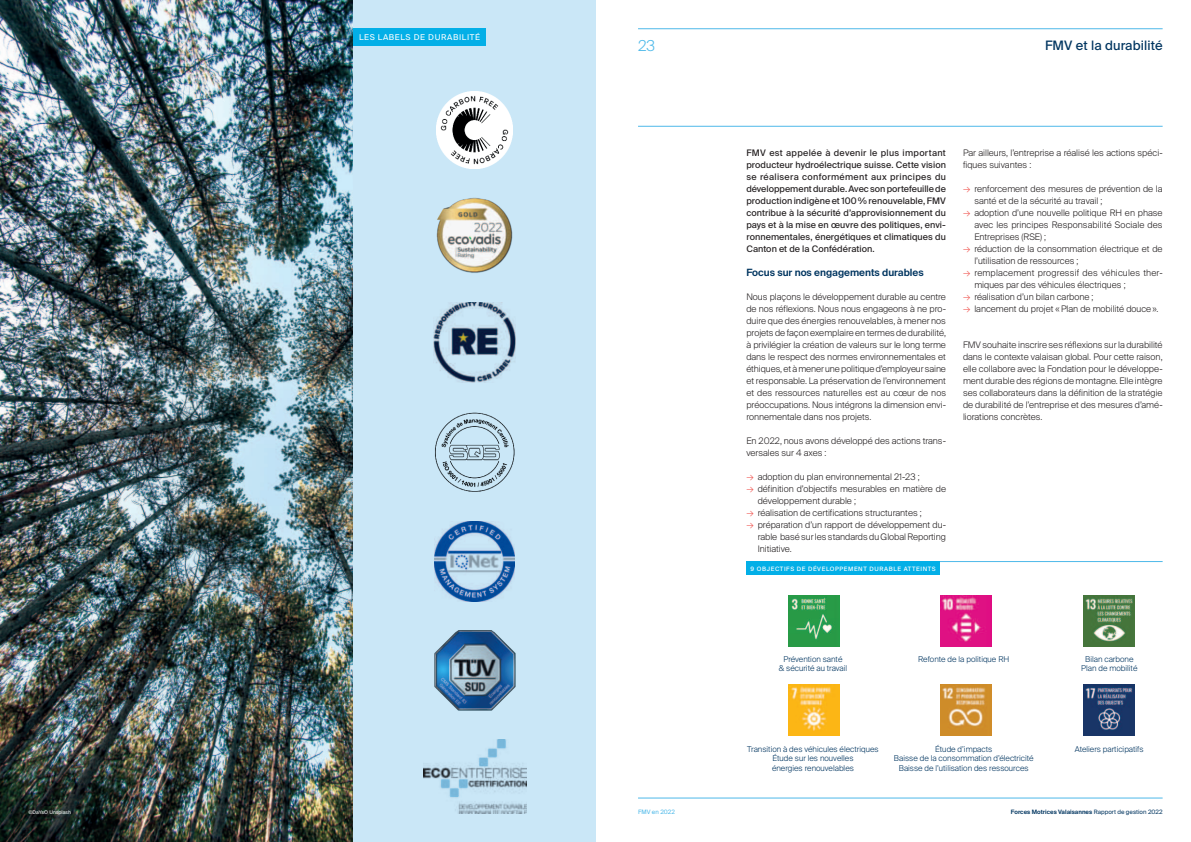
<style>
.page{position:relative;width:1191px;height:842px;background:#fff}
.page>*{position:absolute;margin:0;border:0;box-sizing:border-box;transform-origin:0 0}
.t1{font:300 15px "Suisse Intl";color:#4eb9e9}
.t2{font:13px "Suisse Intl";letter-spacing:.01em;color:#003560}
.t3{font:600 10px "Suisse Intl";color:#003560}
.t4{font:300 9px/12px "Suisse Intl";color:#231f20}
.t5{font:9px/12px "Suisse Intl";letter-spacing:.005em;color:#231f20;text-align:justify}
.t6{font:300 9px/12px "Suisse Intl";letter-spacing:.02em;color:#231f20}
.t7{font:300 8px/9.5px "Suisse Intl";color:#003560;text-align:center}
.t8{font:8px "Suisse Intl";letter-spacing:.075em;color:#fff}
.t9{font:600 6px "Suisse Intl";color:#003560}
.t10{font:6px "Suisse Intl";letter-spacing:.1em;color:#fff}
.t11{font:6px "Suisse Intl";color:#4eb9e9}
.t12{font:5px "Suisse Intl";color:#fff}
.s1{color:#ef4d48}
.s2{font-weight:400}
</style>
<div class="page">
<hr style="left:638px;top:28px;width:524px;height:1px;background:#4eb9e9">
<hr style="left:638px;top:798px;width:524px;height:1px;background:#4eb9e9">
<img style="left:0;top:0;width:353px;height:842px">
<div style="left:353px;top:0;width:243px;height:842px;background:#cae7f7"></div>
<hr style="left:638px;top:126px;width:524px;height:1px;background:#4eb9e9">
<hr style="left:746px;top:561px;width:416px;height:1px;background:#4eb9e9">
<div style="left:746px;top:562px;width:194px;height:13px;background:#03afe7"></div>
<img style="left:788px;top:595px;width:51px;height:51px">
<img style="left:788px;top:685px;width:51px;height:51px">
<img style="left:940px;top:595px;width:51px;height:51px">
<img style="left:940px;top:685px;width:51px;height:51px">
<img style="left:1083px;top:595px;width:52px;height:51px">
<img style="left:1083px;top:685px;width:52px;height:51px">
<img style="left:423px;top:740px;width:103px;height:74px">
<img style="left:435px;top:412px;width:80px;height:80px">
<img style="left:434px;top:521px;width:81px;height:80px">
<img style="left:434px;top:630px;width:81px;height:81px">
<img style="left:436px;top:197px;width:77px;height:76px">
<img style="left:436px;top:92px;width:77px;height:76px">
<img style="left:434px;top:303px;width:81px;height:80px">
<div style="left:353px;top:28px;width:132px;height:18px;background:#03afe7"></div>
<p class="t12" style="left:28px;top:809px;width:44px">©DaYsO Unsplash</p>
<p class="t8" style="left:359px;top:33px;width:122px">LES LABELS DE DURABILITÉ</p>
<h1 class="t1" style="left:638px;top:37px;width:19px">23</h1>
<h2 class="t2" style="left:1045px;top:37px;width:119px">FMV et la durabilité</h2>
<p class="t5" style="left:746px;top:147px;width:201px">FMV est appelée à devenir le plus important producteur hydroélectrique suisse. Cette vision se réalisera conformément aux principes du développement durable. Avec son portefeuille de production indigène et 100% renouvelable, FMV contribue à la sécurité d’approvisionnement du pays et à la mise en œuvre des politiques, envi&shy;ronnementales, énergétiques et climatiques du Canton et de la Confédération.</p>
<p class="t3" style="left:746px;top:267px;width:179px">Focus sur nos engagements durables</p>
<p class="t4" style="left:746px;top:291px;width:201px;text-align:justify">Nous plaçons le développement durable au centre de nos réflexions. Nous nous engageons à ne pro&shy;duire que des énergies renouvelables, à mener nos projets de façon exemplaire en termes de durabilité, à privilégier la création de valeurs sur le long terme dans le respect des normes environnementales et éthiques, et à mener une politique d’employeur saine et responsable. La préservation de l’environnement et des ressources naturelles est au cœur de nos préoccupations. Nous intégrons la dimension envi&shy;ronnementale dans nos projets.</p>
<p class="t4" style="left:746px;top:435px;width:201px">En 2022, nous avons développé des actions trans&shy;versales sur 4 axes :</p>
<p class="t4" style="left:746px;top:471px;width:175px"><span class="s1">→</span> adoption du plan environnemental 21-23 ;</p>
<p class="t4" style="left:757px;top:483px;width:190px;text-indent:-11px"><span class="s1">→</span> définition d’objectifs mesurables en matière de développement durable ;</p>
<p class="t4" style="left:746px;top:507px;width:177px"><span class="s1">→</span> réalisation de certifications structurantes ;</p>
<p class="t4" style="left:757px;top:519px;width:190px;text-align:justify;text-indent:-11px"><span class="s1">→</span> préparation d’un rapport de développement du&shy;rable basé sur les standards du Global Reporting Initiative.</p>
<p class="t10" style="left:750px;top:565px;width:187px">9 OBJECTIFS DE DÉVELOPPEMENT DURABLE ATTEINTS</p>
<p class="t4" style="left:963px;top:147px;width:201px">Par ailleurs, l’entreprise a réalisé les actions spéci&shy;fiques suivantes :</p>
<p class="t4" style="left:974px;top:183px;width:190px;text-indent:-11px"><span class="s1">→</span> renforcement des mesures de prévention de la santé et de la sécurité au travail ;</p>
<p class="t4" style="left:974px;top:207px;width:190px;text-align:justify;text-indent:-11px"><span class="s1">→</span> adoption d’une nouvelle politique RH en phase avec les principes Responsabilité Sociale des Entreprises (RSE) ;</p>
<p class="t4" style="left:974px;top:243px;width:190px;text-indent:-11px"><span class="s1">→</span> réduction de la consommation électrique et de l’utilisation de ressources ;</p>
<p class="t6" style="left:974px;top:267px;width:190px;text-indent:-11px"><span class="s1">→</span> remplacement progressif des véhicules ther&shy;miques par des véhicules électriques ;</p>
<p class="t4" style="left:963px;top:291px;width:132px"><span class="s1">→</span> réalisation d’un bilan carbone ;</p>
<p class="t4" style="left:963px;top:303px;width:197px"><span class="s1">→</span> lancement du projet «Plan de mobilité douce».</p>
<p class="t4" style="left:963px;top:339px;width:201px;text-align:justify">FMV souhaite inscrire ses réflexions sur la durabilité dans le contexte valaisan global. Pour cette raison, elle collabore avec la Fondation pour le développe&shy;ment durable des régions de montagne. Elle intègre ses collaborateurs dans la définition de la stratégie de durabilité de l’entreprise et des mesures d’amé&shy;liorations concrètes.</p>
<p class="t7" style="left:778px;top:654px;width:70px">Prévention santé<br>&amp; sécurité au travail</p>
<p class="t7" style="left:918px;top:654px;width:93px">Refonte de la politique RH</p>
<p class="t7" style="left:747px;top:744px;width:133px">Transition à des véhicules électriques<br>Étude sur les nouvelles<br>énergies renouvelables</p>
<p class="t7" style="left:894px;top:744px;width:141px">Étude d’impacts<br>Baisse de la consommation d’électricité<br>Baisse de l’utilisation des ressources</p>
<p class="t7" style="left:1081px;top:654px;width:58px">Bilan carbone<br>Plan de mobilité</p>
<p class="t7" style="left:1074px;top:744px;width:70px">Ateliers participatifs</p>
<p class="t11" style="left:638px;top:808px;width:38px">FMV en 2022</p>
<p class="t9" style="left:1011px;top:808px;width:153px">Forces Motrices Valaisannes <span class="s2">Rapport de gestion 2022</span></p>
</div>
